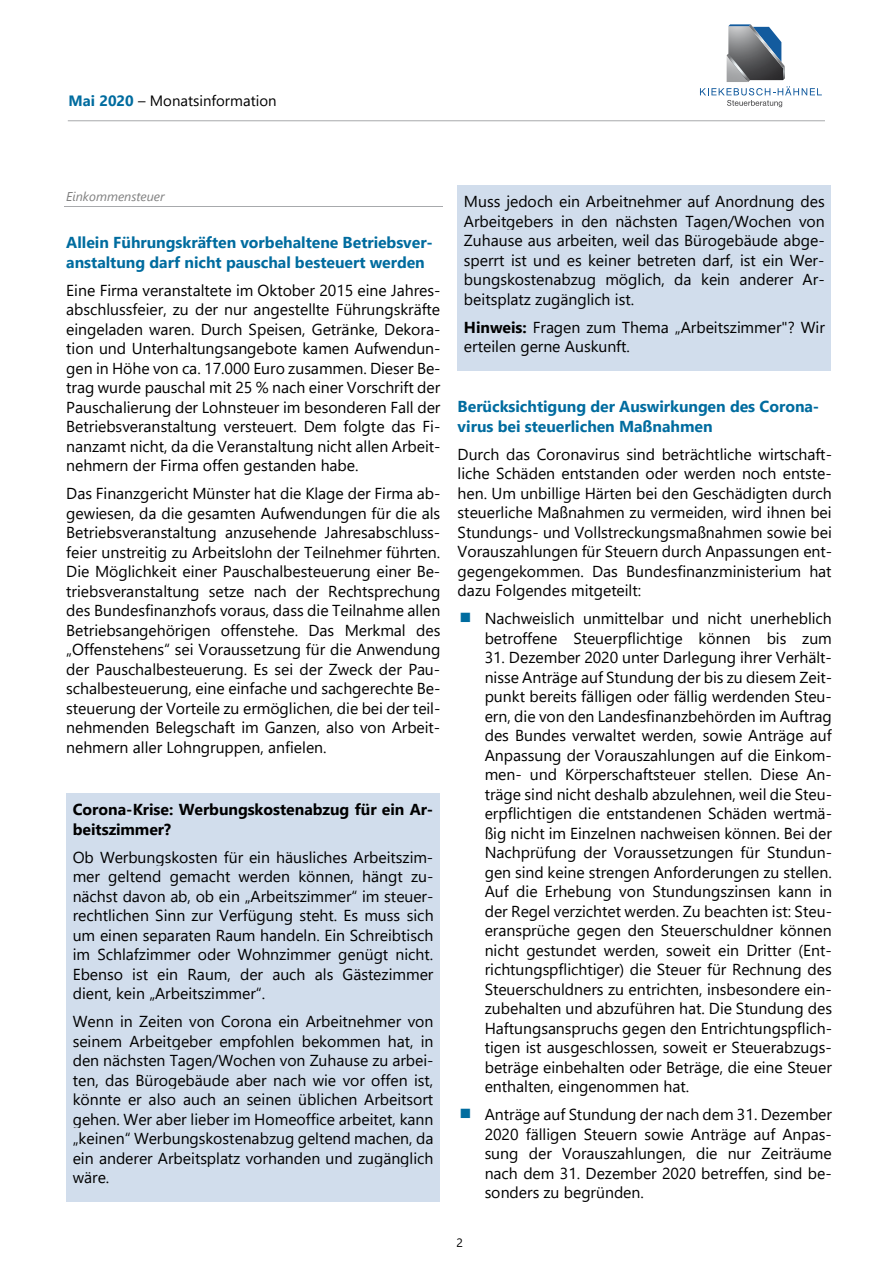
<style>
.page{position:relative;width:893px;height:1263px;background:#fff}
.page>*{position:absolute;margin:0;border:0;box-sizing:border-box;transform-origin:0 0}
.t1{font:15.9px/19.5px "Segoe UI";color:#000;text-align:justify}
.t2{font:700 15.9px/19.5px "Segoe UI";color:#006c9f}
.t3{font:700 15.9px/19.6px "Segoe UI";color:#000}
.t4{font:15px "Segoe UI";color:#000}
.t5{font:italic 12.75px "Segoe UI";color:#808080}
.t6{font:12px "Segoe UI";color:#000}
.s1{font-weight:700;color:#006c9f}
.s2{font-weight:700}
</style>
<div class="page">
<hr style="left:68px;top:121px;width:757px;height:1px;background:#a7a9ac">
<hr style="left:64px;top:206px;width:379px;height:1px;background:#a7a9ac">
<div style="left:66px;top:793px;width:374px;height:409px;background:#d1ddec"></div>
<div style="left:458px;top:185px;width:373px;height:186px;background:#d1ddec"></div>
<svg style="left:700px;top:86px;width:122px;height:21px"></svg>
<img style="left:726px;top:54px;width:24px;height:28px">
<svg style="left:728px;top:24px;width:57px;height:56px;background:#77818c"></svg>
<p class="t4" style="left:69px;top:87px;width:210px"><span class="s1">Mai 2020</span> – Monatsinformation</p>
<p class="t5" style="left:66px;top:185px;width:100px">Einkommensteuer</p>
<p class="t2" style="left:66px;top:232px;width:368px">Allein Führungskräften vorbehaltene Betriebsver&shy;anstaltung darf nicht pauschal besteuert werden</p>
<p class="t1" style="left:66px;top:279px;width:376px">Eine Firma veranstaltete im Oktober 2015 eine Jahres&shy;abschlussfeier, zu der nur angestellte Führungskräfte eingeladen waren. Durch Speisen, Getränke, Dekora&shy;tion und Unterhaltungsangebote kamen Aufwendun&shy;gen in Höhe von ca. 17.000 Euro zusammen. Dieser Be&shy;trag wurde pauschal mit 25 % nach einer Vorschrift der Pauschalierung der Lohnsteuer im besonderen Fall der Betriebsveranstaltung versteuert. Dem folgte das Fi&shy;nanzamt nicht, da die Veranstaltung nicht allen Arbeit&shy;nehmern der Firma offen gestanden habe.</p>
<p class="t1" style="left:66px;top:482px;width:376px">Das Finanzgericht Münster hat die Klage der Firma ab&shy;gewiesen, da die gesamten Aufwendungen für die als Betriebsveranstaltung anzusehende Jahresabschluss&shy;feier unstreitig zu Arbeitslohn der Teilnehmer führten.<br>Die Möglichkeit einer Pauschalbesteuerung einer Be&shy;triebsveranstaltung setze nach der Rechtsprechung des Bundesfinanzhofs voraus, dass die Teilnahme allen Betriebsangehörigen offenstehe. Das Merkmal des „Offenstehens“ sei Voraussetzung für die Anwendung der Pauschalbesteuerung. Es sei der Zweck der Pau&shy;schalbesteuerung, eine einfache und sachgerechte Be&shy;steuerung der Vorteile zu ermöglichen, die bei der teil&shy;nehmenden Belegschaft im Ganzen, also von Arbeit&shy;nehmern aller Lohngruppen, anfielen.</p>
<p class="t3" style="left:73px;top:798px;width:362px">Corona-Krise: Werbungskostenabzug für ein Ar&shy;beitszimmer?</p>
<p class="t1" style="left:73px;top:846px;width:362px">Ob Werbungskosten für ein häusliches Arbeitszim&shy;mer geltend gemacht werden können, hängt zu&shy;nächst davon ab, ob ein „Arbeitszimmer“ im steuer&shy;rechtlichen Sinn zur Verfügung steht. Es muss sich um einen separaten Raum handeln. Ein Schreibtisch im Schlafzimmer oder Wohnzimmer genügt nicht.<br>Ebenso ist ein Raum, der auch als Gästezimmer dient, kein „Arbeitszimmer“.</p>
<p class="t1" style="left:73px;top:1010px;width:362px">Wenn in Zeiten von Corona ein Arbeitnehmer von seinem Arbeitgeber empfohlen bekommen hat, in den nächsten Tagen/Wochen von Zuhause zu arbei&shy;ten, das Bürogebäude aber nach wie vor offen ist, könnte er also auch an seinen üblichen Arbeitsort gehen. Wer aber lieber im Homeoffice arbeitet, kann „keinen“ Werbungskostenabzug geltend machen, da ein anderer Arbeitsplatz vorhanden und zugänglich wäre.</p>
<p class="t1" style="left:464px;top:191px;width:362px">Muss jedoch ein Arbeitnehmer auf Anordnung des Arbeitgebers in den nächsten Tagen/Wochen von Zuhause aus arbeiten, weil das Bürogebäude abge&shy;sperrt ist und es keiner betreten darf, ist ein Wer&shy;bungskostenabzug möglich, da kein anderer Ar&shy;beitsplatz zugänglich ist.</p>
<p class="t1" style="left:464px;top:316px;width:362px"><span class="s2">Hinweis:</span> Fragen zum Thema „Arbeitszimmer"? Wir erteilen gerne Auskunft.</p>
<p class="t2" style="left:458px;top:396px;width:363px">Berücksichtigung der Auswirkungen des Corona&shy;virus bei steuerlichen Maßnahmen</p>
<p class="t1" style="left:458px;top:443px;width:376px">Durch das Coronavirus sind beträchtliche wirtschaft&shy;liche Schäden entstanden oder werden noch entste&shy;hen. Um unbillige Härten bei den Geschädigten durch steuerliche Maßnahmen zu vermeiden, wird ihnen bei Stundungs- und Vollstreckungsmaßnahmen sowie bei Vorauszahlungen für Steuern durch Anpassungen ent&shy;gegengekommen. Das Bundesfinanzministerium hat dazu Folgendes mitgeteilt:</p>
<p class="t1" style="left:485px;top:607px;width:349px">Nachweislich unmittelbar und nicht unerheblich betroffene Steuerpflichtige können bis zum</p>
<p class="t1" style="left:485px;top:646px;width:349px">31. Dezember 2020 unter Darlegung ihrer Verhält&shy;nisse Anträge auf Stundung der bis zu diesem Zeit&shy;punkt bereits fälligen oder fällig werdenden Steu&shy;ern, die von den Landesfinanzbehörden im Auftrag des Bundes verwaltet werden, sowie Anträge auf Anpassung der Vorauszahlungen auf die Einkom&shy;men- und Körperschaftsteuer stellen. Diese An&shy;träge sind nicht deshalb abzulehnen, weil die Steu&shy;erpflichtigen die entstandenen Schäden wertmä&shy;ßig nicht im Einzelnen nachweisen können. Bei der Nachprüfung der Voraussetzungen für Stundun&shy;gen sind keine strengen Anforderungen zu stellen.<br>Auf die Erhebung von Stundungszinsen kann in der Regel verzichtet werden. Zu beachten ist: Steu&shy;eransprüche gegen den Steuerschuldner können nicht gestundet werden, soweit ein Dritter (Ent&shy;richtungspflichtiger) die Steuer für Rechnung des Steuerschuldners zu entrichten, insbesondere ein&shy;zubehalten und abzuführen hat. Die Stundung des Haftungsanspruchs gegen den Entrichtungspflich&shy;tigen ist ausgeschlossen, soweit er Steuerabzugs&shy;beträge einbehalten oder Beträge, die eine Steuer enthalten, eingenommen hat.</p>
<p class="t1" style="left:485px;top:1103px;width:349px">Anträge auf Stundung der nach dem 31. Dezember 2020 fälligen Steuern sowie Anträge auf Anpas&shy;sung der Vorauszahlungen, die nur Zeiträume nach dem 31. Dezember 2020 betreffen, sind be&shy;sonders zu begründen.</p>
<p class="t6" style="left:456px;top:1231px;width:8px">2</p>
</div>
